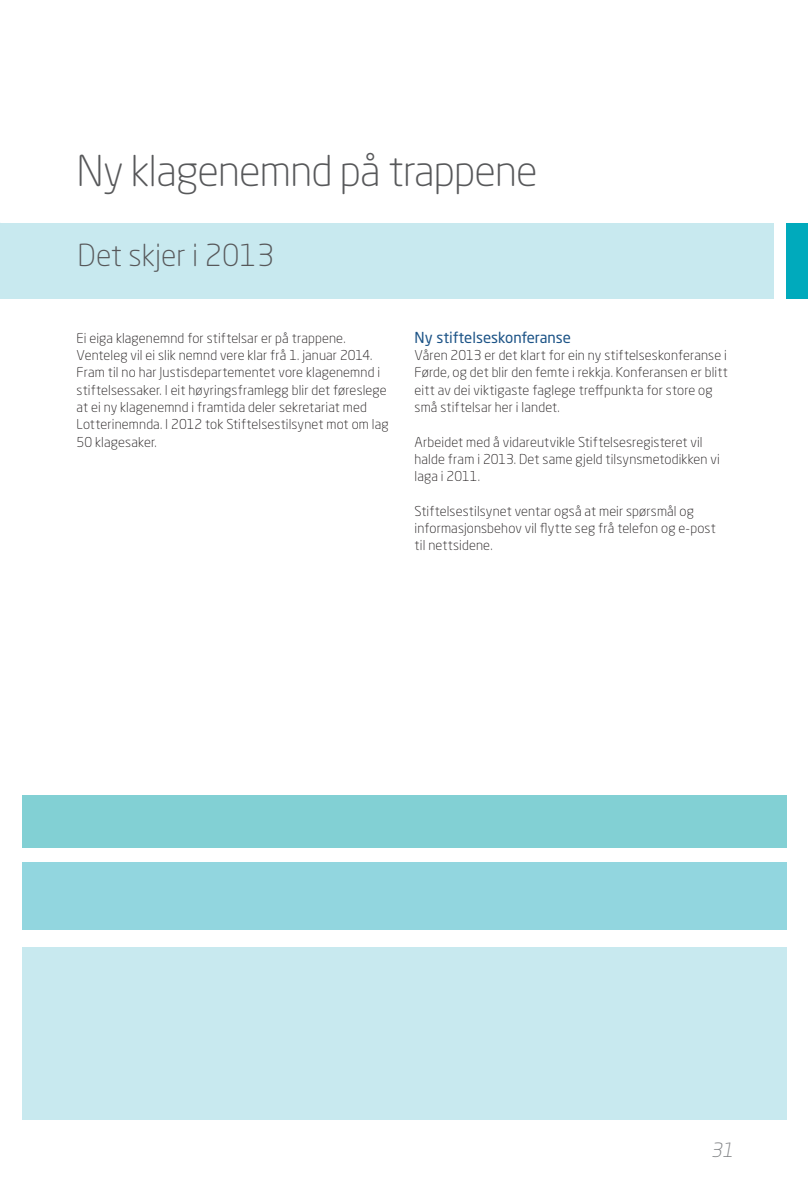
<style>
.page{position:relative;width:808px;height:1191px;background:#fff}
.page>*{position:absolute;margin:0;border:0;box-sizing:border-box;transform-origin:0 0}
.t1{font:300 42px "Neo Sans Std";letter-spacing:-.02em;color:#57585a}
.t2{font:300 30px "Neo Sans Std";color:#57585a}
.t3{font:italic 300 19.5px "Neo Sans Std";color:#808285}
.t4{font:15px "Neo Sans Std";color:#1d5487}
.t5{font:300 13.5px/17.2px "Neo Sans Std";letter-spacing:.01em;color:#231f20}
</style>
<div class="page">
<div style="left:0;top:223px;width:774px;height:76px;background:#c8e9ef"></div>
<div style="left:787px;top:223px;width:21px;height:76px;background:#00aabc"></div>
<div style="left:23px;top:947px;width:764px;height:172px;background:#c8e9ef"></div>
<div style="left:23px;top:862px;width:764px;height:67px;background:#92d6df"></div>
<div style="left:23px;top:795px;width:764px;height:53px;background:#82d0d4"></div>
<h1 class="t1" style="left:77px;top:145px;width:462px">Ny klagenemnd på trappene</h1>
<h2 class="t2" style="left:78px;top:237px;width:198px">Det skjer i 2013</h2>
<p class="t5" style="left:77px;top:329px;width:314px">Ei eiga klagenemnd for stiftelsar er på trappene.<br>Venteleg vil ei slik nemnd vere klar frå 1. januar 2014.<br>Fram til no har Justisdepartementet vore klagenemnd i stiftelsessaker. I eit høyringsframlegg blir det føreslege at ei ny klagenemnd i framtida deler sekretariat med Lotterinemnda. I 2012 tok Stiftelsestilsynet mot om lag 50 klagesaker.</p>
<p class="t4" style="left:415px;top:328px;width:158px">Ny stiftelseskonferanse</p>
<p class="t5" style="left:415px;top:346px;width:315px">Våren 2013 er det klart for ein ny stiftelseskonferanse i Førde, og det blir den femte i rekkja. Konferansen er blitt eitt av dei viktigaste faglege treffpunkta for store og små stiftelsar her i landet.</p>
<p class="t5" style="left:415px;top:433px;width:307px">Arbeidet med å vidareutvikle Stiftelsesregisteret vil halde fram i 2013. Det same gjeld tilsynsmetodikken vi laga i 2011.</p>
<p class="t5" style="left:415px;top:502px;width:303px">Stiftelsestilsynet ventar også at meir spørsmål og informasjonsbehov vil flytte seg frå telefon og e-post til nettsidene.</p>
<h3 class="t3" style="left:711px;top:1138px;width:28px">31</h3>
</div>
